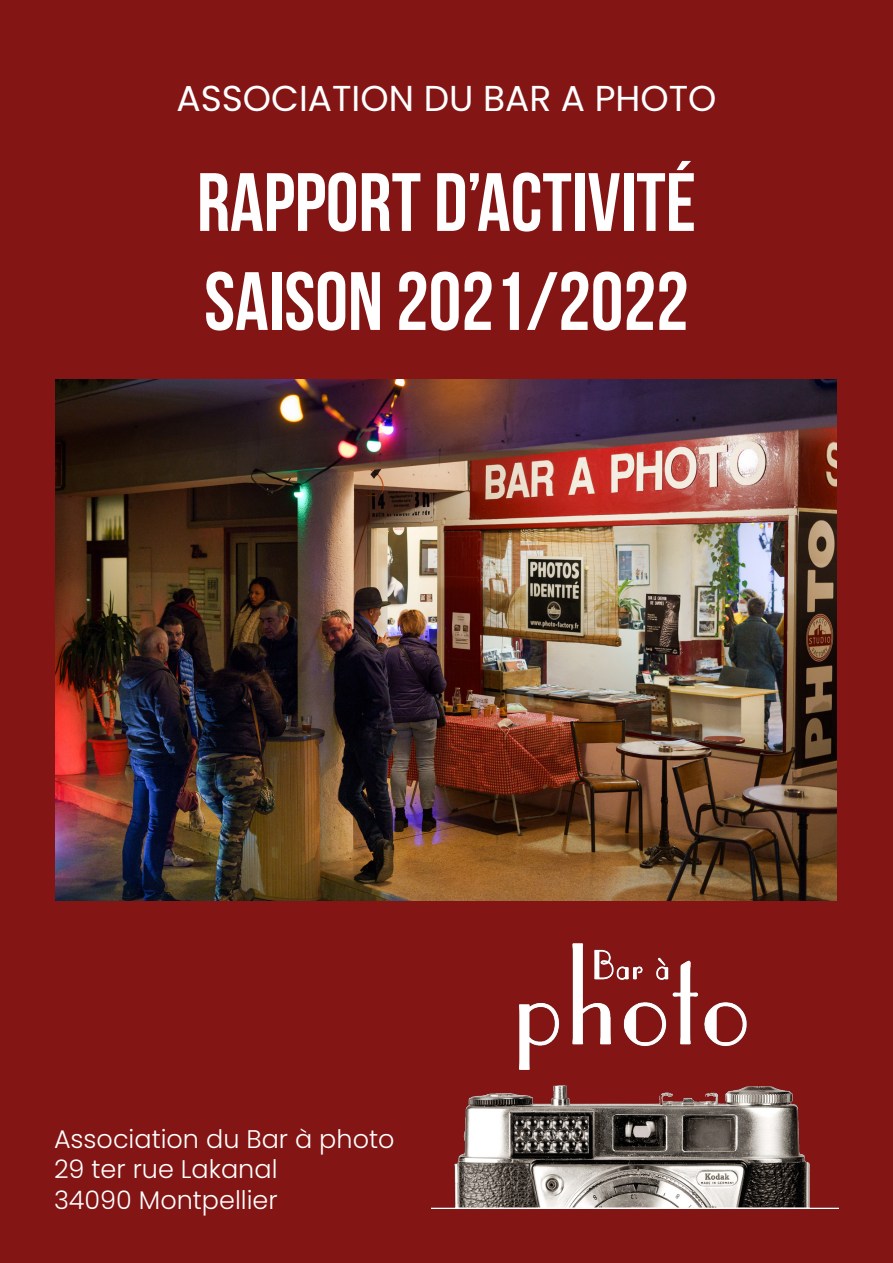
<style>
.page{position:relative;width:893px;height:1263px;background:#841515}
.page>*{position:absolute;margin:0;border:0;box-sizing:border-box;transform-origin:0 0}
.t1{font:82.5px/99px "Bebas Neue";color:#fff}
.t2{font:36px "Poppins";color:#fff}
.t3{font:300 25.5px/30.6px "Poppins";color:#fff}
</style>
<div class="page">
<img style="left:432px;top:943px;width:407px;height:266px">
<img style="left:55px;top:380px;width:782px;height:520px">
<h2 class="t2" style="left:176px;top:78px;width:542px">ASSOCIATION DU BAR A PHOTO</h2>
<h1 class="t1" style="left:197px;top:152px;width:501px">RAPPORT D’ACTIVITÉ<br>SAISON 2021/2022</h1>
<p class="t3" style="left:54px;top:1123px;width:342px">Association du Bar à photo<br>29 ter rue Lakanal<br>34090 Montpellier</p>
</div>
